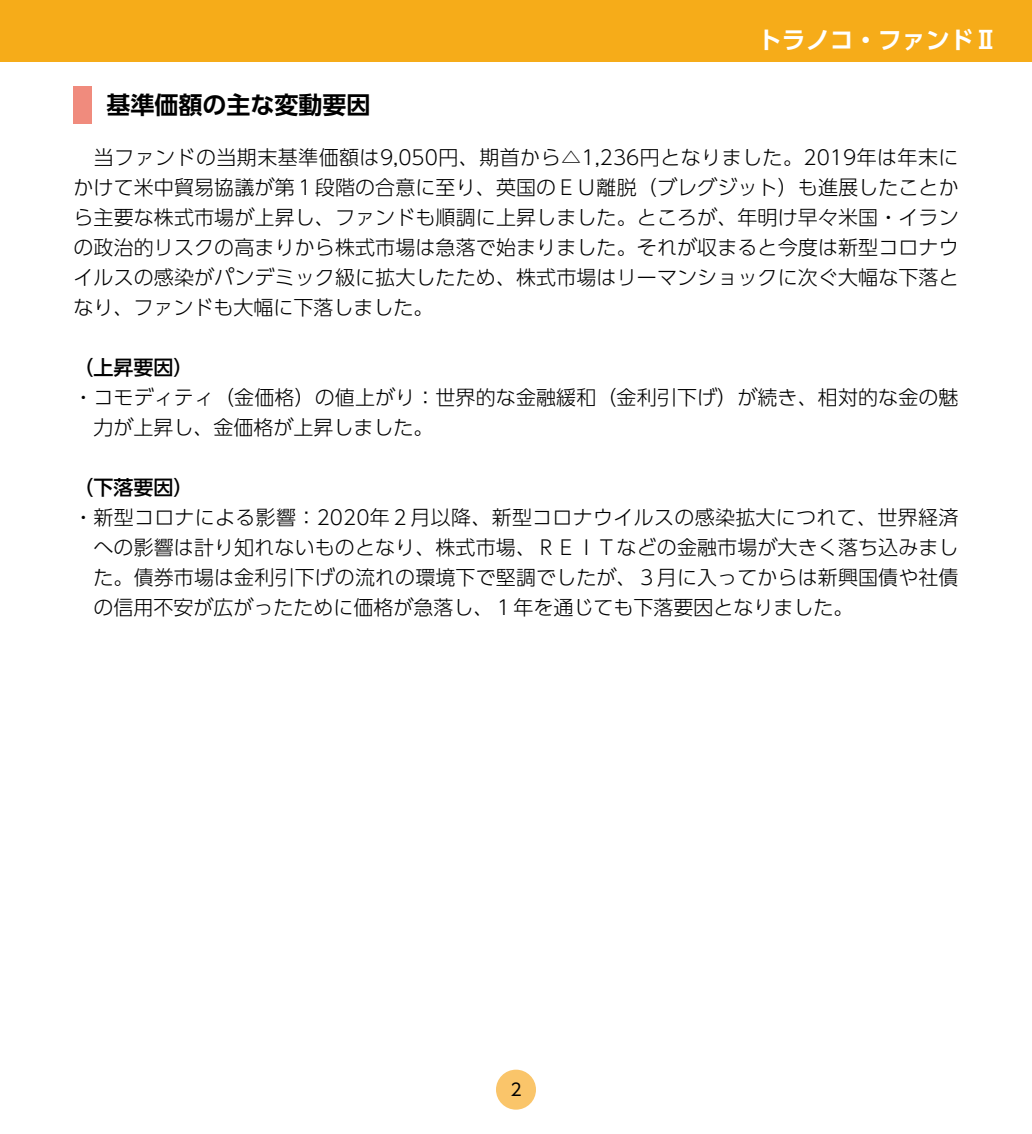
<style>
.page{position:relative;width:1032px;height:1134px;background:#fff}
.page>*{position:absolute;margin:0;border:0;box-sizing:border-box;transform-origin:0 0}
.t1{font:700 24px "UD Shin Go Pro De";color:#000}
.t2{font:700 24px "UD Shin Go Pro De";color:#fff}
.t3{font:300 20px/30px "UD Shin Go Pro";letter-spacing:.005em;color:#000;text-align:justify}
.t4{font:500 20px "UD Shin Go Pro";color:#000}
.t5{font:17px "UD Shin Go Pro";color:#000}
</style>
<div class="page">
<div style="left:496px;top:1070px;width:40px;height:40px;background:#fac56a;border-radius:50%"></div>
<div style="left:0;top:0;width:1032px;height:61px;background:#f6ac19"></div>
<div style="left:73px;top:86px;width:18px;height:37px;background:#f08b7d"></div>
<p class="t2" style="left:758px;top:20px;width:241px">トラノコ・ファンドⅡ</p>
<p class="t1" style="left:106px;top:85px;width:266px">基準価額の主な変動要因</p>
<p class="t3" style="left:73px;top:141px;width:887px">　当ファンドの当期末基準価額は9,050円、期首から△1,236円となりました。2019年は年末にかけて米中貿易協議が第１段階の合意に至り、英国のＥＵ離脱（ブレグジット）も進展したことから主要な株式市場が上昇し、ファンドも順調に上昇しました。ところが、年明け早々米国・イランの政治的リスクの高まりから株式市場は急落で始まりました。それが収まると今度は新型コロナウイルスの感染がパンデミック級に拡大したため、株式市場はリーマンショックに次ぐ大幅な下落となり、ファンドも大幅に下落しました。</p>
<p class="t4" style="left:73px;top:351px;width:121px">（上昇要因）</p>
<p class="t3" style="left:93px;top:381px;width:867px;text-indent:-20px">・コモディティ（金価格）の値上がり：世界的な金融緩和（金利引下げ）が続き、相対的な金の魅力が上昇し、金価格が上昇しました。</p>
<p class="t4" style="left:73px;top:471px;width:121px">（下落要因）</p>
<p class="t3" style="left:93px;top:501px;width:867px;text-indent:-20px">・新型コロナによる影響：2020年２月以降、新型コロナウイルスの感染拡大につれて、世界経済への影響は計り知れないものとなり、株式市場、ＲＥＩＴなどの金融市場が大きく落ち込みました。債券市場は金利引下げの流れの環境下で堅調でしたが、３月に入ってからは新興国債や社債の信用不安が広がったために価格が急落し、１年を通じても下落要因となりました。</p>
<p class="t5" style="left:510px;top:1076px;width:13px">2</p>
</div>
